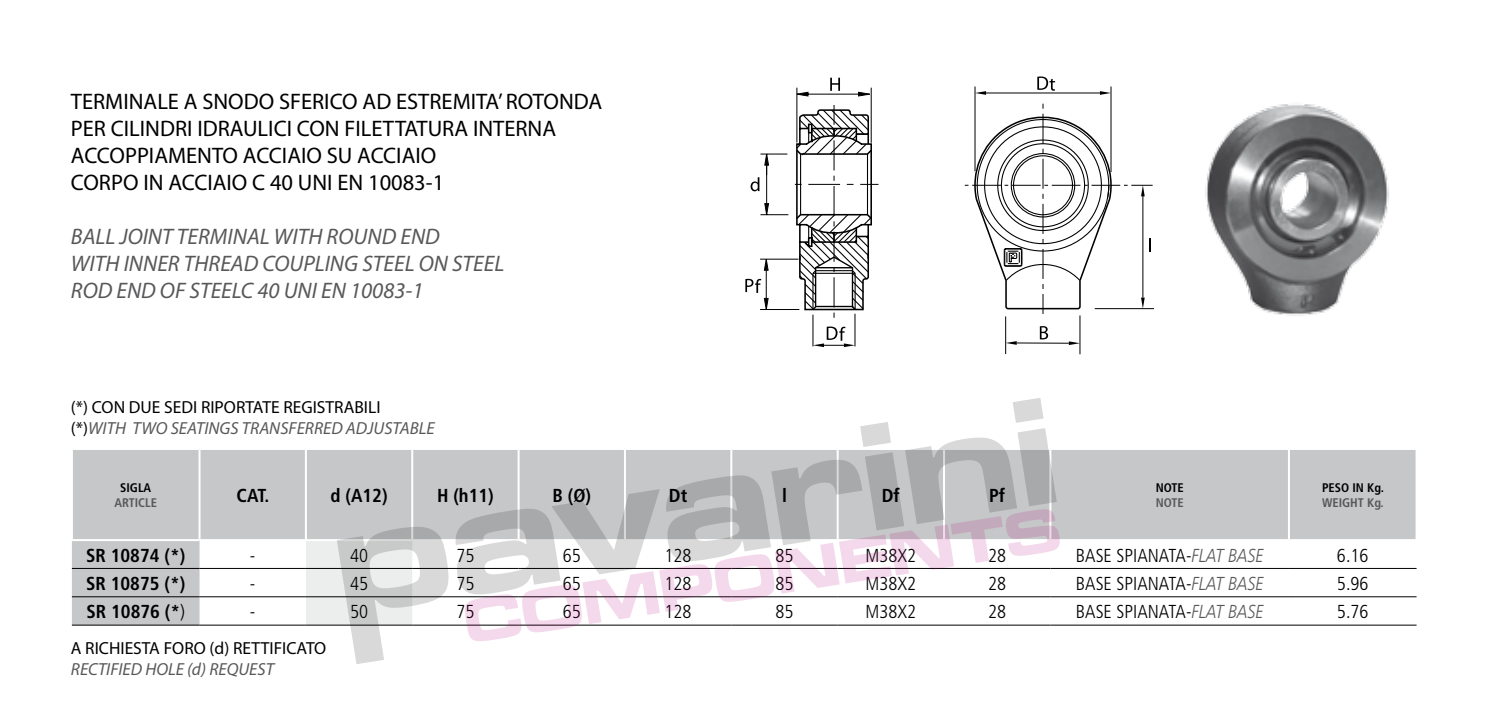
<style>
.page{position:relative;width:1489px;height:709px;background:#fff}
.page>*{position:absolute;margin:0;border:0;box-sizing:border-box;transform-origin:0 0}
.t1{font:22.5px/27px "Myriad Pro";color:#000}
.t2{font:italic 22.5px/27px "Myriad Pro";color:#58585a}
.t3{font:300 condensed 18.75px "Frutiger LT Std";color:#000}
.t4{font:700 condensed 18.75px "Frutiger LT Std";color:#000}
.t5{font:17.5px/21px "Myriad Pro";color:#000}
.t6{font:italic 17.5px "Myriad Pro";color:#58585a}
.t7{font:700 condensed 12.5px "Frutiger LT Std";color:#58585a}
.t8{font:700 condensed 12.5px "Frutiger LT Std";color:#000}
.s1{font-style:italic;color:#58585a}
.s2{font-style:italic;font-stretch:normal;color:#58585a}
.s3{font-weight:300}
</style>
<div class="page">
<svg style="left:72px;top:450px;width:1344px;height:175px;fill:#c6c7c8"></svg>
<hr style="left:72px;top:568px;width:127px;height:1px;background:#000">
<hr style="left:199px;top:568px;width:107px;height:1px;background:#000">
<hr style="left:1050px;top:568px;width:238px;height:1px;background:#000">
<hr style="left:1288px;top:568px;width:128px;height:1px;background:#000">
<hr style="left:72px;top:596px;width:127px;height:1px;background:#000">
<hr style="left:199px;top:596px;width:107px;height:1px;background:#000">
<hr style="left:1050px;top:596px;width:238px;height:1px;background:#000">
<hr style="left:1288px;top:596px;width:128px;height:1px;background:#000">
<hr style="left:72px;top:625px;width:127px;height:1px;background:#000">
<hr style="left:199px;top:625px;width:107px;height:1px;background:#000">
<hr style="left:1050px;top:625px;width:238px;height:1px;background:#000">
<hr style="left:1288px;top:625px;width:128px;height:1px;background:#000">
<hr style="left:71px;top:450px;width:2px;height:89px;background:#fff">
<hr style="left:198px;top:450px;width:2px;height:89px;background:#fff">
<hr style="left:305px;top:450px;width:2px;height:89px;background:#fff">
<hr style="left:1287px;top:450px;width:2px;height:89px;background:#fff">
<hr style="left:1415px;top:450px;width:2px;height:89px;background:#fff">
<hr style="left:71px;top:539px;width:128px;height:2px;background:#fff">
<hr style="left:199px;top:539px;width:107px;height:2px;background:#fff">
<hr style="left:1050px;top:539px;width:238px;height:2px;background:#fff">
<hr style="left:1288px;top:539px;width:129px;height:2px;background:#fff">
<img style="left:1205px;top:104px;width:184px;height:212px">
<svg style="left:1039px;top:326px;width:9px;height:13px"></svg>
<hr style="left:1016px;top:343px;width:52px;height:1px;background:#000">
<hr style="left:854px;top:314px;width:1px;height:32px;background:#000">
<hr style="left:812px;top:315px;width:1px;height:31px;background:#000">
<svg style="left:813px;top:327px;width:42px;height:20px"></svg>
<svg style="left:1006px;top:341px;width:10px;height:4px"></svg>
<hr style="left:1005px;top:316px;width:1px;height:38px;background:#000">
<svg style="left:1068px;top:341px;width:11px;height:4px"></svg>
<hr style="left:1094px;top:308px;width:59px;height:1px;background:#000">
<hr style="left:1079px;top:315px;width:1px;height:39px;background:#000">
<svg style="left:745px;top:76px;width:407px;height:242px"></svg>
<svg style="left:306px;top:398px;width:754px;height:266px"></svg>
<p class="t1" style="left:71px;top:88px;width:533px">TERMINALE A SNODO SFERICO AD ESTREMITA’ ROTONDA PER CILINDRI IDRAULICI CON FILETTATURA INTERNA ACCOPPIAMENTO ACCIAIO SU ACCIAIO<br>CORPO IN ACCIAIO C 40 UNI EN 10083-1</p>
<p class="t2" style="left:71px;top:223px;width:435px">BALL JOINT TERMINAL WITH ROUND END<br>WITH INNER THREAD COUPLING STEEL ON STEEL<br>ROD END OF STEELC 40 UNI EN 10083-1</p>
<p class="t5" style="left:71px;top:397px;width:365px">(*) CON DUE SEDI RIPORTATE REGISTRABILI (*)<span class="s1">WITH TWO SEATINGS TRANSFERRED ADJUSTABLE</span></p>
<p class="t8" style="left:120px;top:480px;width:33px">SIGLA</p>
<p class="t7" style="left:114px;top:495px;width:44px">ARTICLE</p>
<p class="t4" style="left:236px;top:484px;width:34px">CAT.</p>
<p class="t4" style="left:330px;top:484px;width:59px">d (A12)</p>
<p class="t4" style="left:437px;top:484px;width:58px">H (h11)</p>
<p class="t4" style="left:552px;top:484px;width:40px">B (Ø)</p>
<p class="t4" style="left:669px;top:484px;width:20px">Dt</p>
<p class="t4" style="left:782px;top:484px;width:6px">l</p>
<p class="t4" style="left:881px;top:484px;width:20px">Df</p>
<p class="t4" style="left:989px;top:484px;width:17px">Pf</p>
<p class="t8" style="left:1155px;top:480px;width:29px">NOTE</p>
<p class="t7" style="left:1155px;top:495px;width:29px">NOTE</p>
<p class="t8" style="left:1321px;top:480px;width:63px">PESO IN Kg.</p>
<p class="t7" style="left:1321px;top:495px;width:63px">WEIGHT Kg.</p>
<p class="t4" style="left:86px;top:544px;width:101px">SR 10874 (*)</p>
<p class="t3" style="left:250px;top:544px;width:7px">-</p>
<p class="t3" style="left:350px;top:544px;width:20px">40</p>
<p class="t3" style="left:456px;top:544px;width:20px">75</p>
<p class="t3" style="left:562px;top:544px;width:20px">65</p>
<p class="t3" style="left:664px;top:544px;width:29px">128</p>
<p class="t3" style="left:775px;top:544px;width:19px">85</p>
<p class="t3" style="left:865px;top:544px;width:52px">M38X2</p>
<p class="t3" style="left:988px;top:544px;width:19px">28</p>
<p class="t3" style="left:1075px;top:544px;width:189px">BASE SPIANATA-<span class="s2">FLAT BASE</span></p>
<p class="t3" style="left:1336px;top:544px;width:33px">6.16</p>
<p class="t4" style="left:86px;top:572px;width:101px">SR 10875 (*)</p>
<p class="t3" style="left:250px;top:573px;width:7px">-</p>
<p class="t3" style="left:350px;top:573px;width:20px">45</p>
<p class="t3" style="left:456px;top:573px;width:20px">75</p>
<p class="t3" style="left:562px;top:573px;width:20px">65</p>
<p class="t3" style="left:664px;top:573px;width:29px">128</p>
<p class="t3" style="left:775px;top:573px;width:19px">85</p>
<p class="t3" style="left:865px;top:573px;width:52px">M38X2</p>
<p class="t3" style="left:988px;top:573px;width:19px">28</p>
<p class="t3" style="left:1075px;top:573px;width:189px">BASE SPIANATA-<span class="s2">FLAT BASE</span></p>
<p class="t3" style="left:1336px;top:573px;width:33px">5.96</p>
<p class="t4" style="left:86px;top:600px;width:100px">SR 10876 (*<span class="s3">)</span></p>
<p class="t3" style="left:250px;top:601px;width:7px">-</p>
<p class="t3" style="left:350px;top:601px;width:20px">50</p>
<p class="t3" style="left:456px;top:601px;width:20px">75</p>
<p class="t3" style="left:562px;top:601px;width:20px">65</p>
<p class="t3" style="left:664px;top:601px;width:29px">128</p>
<p class="t3" style="left:775px;top:601px;width:19px">85</p>
<p class="t3" style="left:865px;top:601px;width:52px">M38X2</p>
<p class="t3" style="left:988px;top:601px;width:19px">28</p>
<p class="t3" style="left:1075px;top:601px;width:189px">BASE SPIANATA-<span class="s2">FLAT BASE</span></p>
<p class="t3" style="left:1336px;top:601px;width:33px">5.76</p>
<p class="t5" style="left:71px;top:637px;width:257px">A RICHIESTA FORO (d) RETTIFICATO</p>
<p class="t6" style="left:71px;top:658px;width:204px">RECTIFIED HOLE (d) REQUEST</p>
</div>
